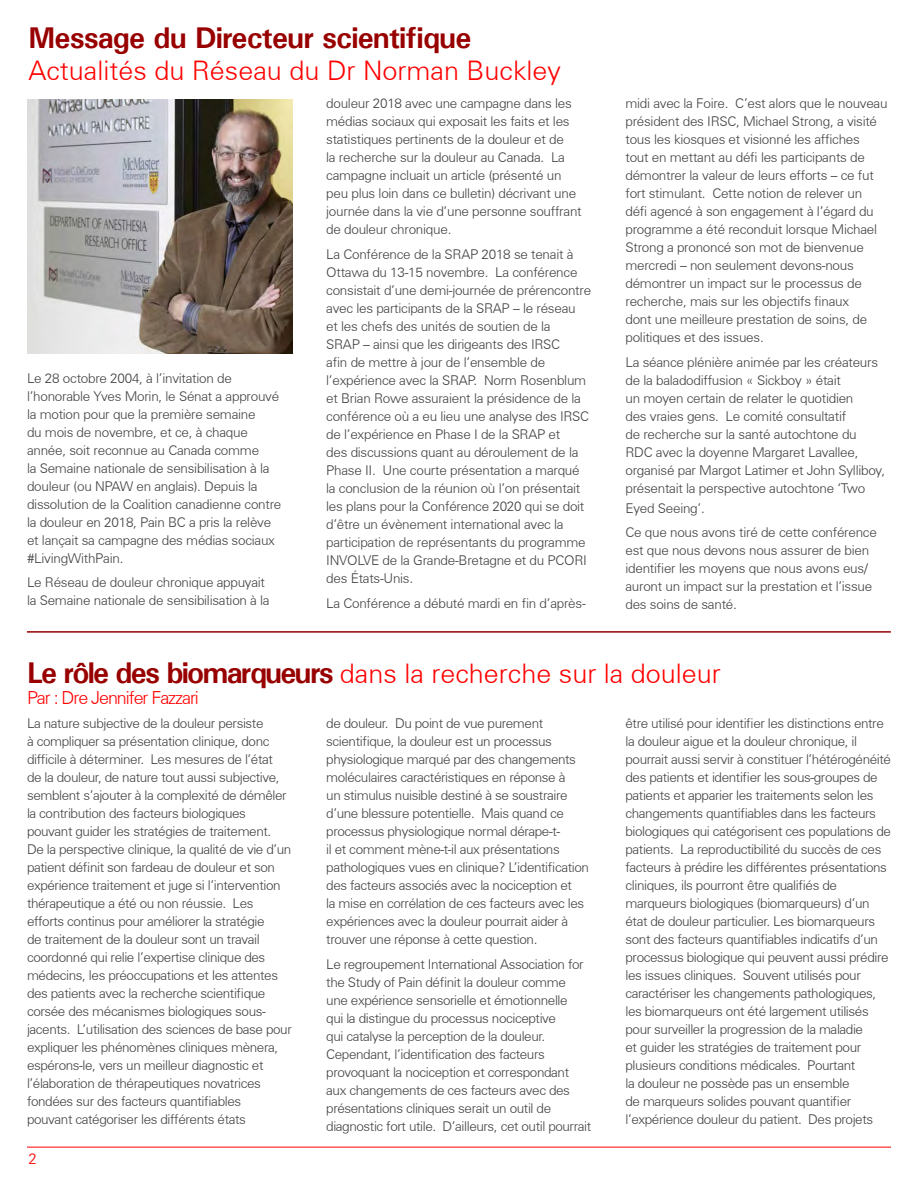
<style>
.page{position:relative;width:918px;height:1188px;background:#fff}
.page>*{position:absolute;margin:0;border:0;box-sizing:border-box;transform-origin:0 0}
.t1{font:700 30px "Univers";letter-spacing:-.03em;color:#980000}
.t2{font:300 27px "Univers";color:#f00}
.t3{font:300 18px "Univers";letter-spacing:-.06em;color:#f00}
.t4{font:300 15px "Univers";color:#f00}
.t5{font:300 13.5px/18px "Univers";letter-spacing:-.03em;color:#414042}
.s1{font-weight:700;font-size:30px;color:#980000}
</style>
<div class="page">
<hr style="left:27px;top:1147px;width:864px;height:1px;background:#f00">
<img style="left:27px;top:99px;width:266px;height:254px">
<hr style="left:27px;top:631px;width:864px;height:2px;background:#980000">
<h1 class="t1" style="left:28px;top:18px;width:445px">Message du Directeur scientifique</h1>
<h2 class="t2" style="left:28px;top:54px;width:534px">Actualités du Réseau du Dr Norman Buckley</h2>
<p class="t5" style="left:27px;top:369px;width:256px">Le 28 octobre 2004, à l’invitation de l’honorable Yves Morin, le Sénat a approuvé la motion pour que la première semaine<br>du mois de novembre, et ce, à chaque année, soit reconnue au Canada comme<br>la Semaine nationale de sensibilisation à la douleur (ou NPAW en anglais). Depuis la dissolution de la Coalition canadienne contre la douleur en 2018, Pain BC a pris la relève et lançait sa campagne des médias sociaux #LivingWithPain.</p>
<p class="t5" style="left:27px;top:574px;width:244px">Le Réseau de douleur chronique appuyait la Semaine nationale de sensibilisation à la</p>
<p class="t5" style="left:326px;top:95px;width:257px">douleur 2018 avec une campagne dans les médias sociaux qui exposait les faits et les statistiques pertinents de la douleur et de<br>la recherche sur la douleur au Canada. La campagne incluait un article (présenté un peu plus loin dans ce bulletin) décrivant une journée dans la vie d’une personne souffrant de douleur chronique.</p>
<p class="t5" style="left:326px;top:245px;width:266px">La Conférence de la SRAP 2018 se tenait à Ottawa du 13-15 novembre. La conférence consistait d’une demi-journée de prérencontre avec les participants de la SRAP – le réseau<br>et les chefs des unités de soutien de la<br>SRAP – ainsi que les dirigeants des IRSC<br>afin de mettre à jour de l’ensemble de l’expérience avec la SRAP. Norm Rosenblum et Brian Rowe assuraient la présidence de la conférence où a eu lieu une analyse des IRSC de l’expérience en Phase I de la SRAP et<br>des discussions quant au déroulement de la Phase II. Une courte présentation a marqué la conclusion de la réunion où l’on présentait les plans pour la Conférence 2020 qui se doit d’être un évènement international avec la participation de représentants du programme INVOLVE de la Grande-Bretagne et du PCORI des États-Unis.</p>
<p class="t5" style="left:326px;top:594px;width:261px">La Conférence a débuté mardi en fin d’après-</p>
<p class="t5" style="left:625px;top:95px;width:264px">midi avec la Foire. C’est alors que le nouveau président des IRSC, Michael Strong, a visité tous les kiosques et visionné les affiches<br>tout en mettant au défi les participants de démontrer la valeur de leurs efforts – ce fut fort stimulant. Cette notion de relever un défi agencé à son engagement à l’égard du programme a été reconduit lorsque Michael Strong a prononcé son mot de bienvenue mercredi – non seulement devons-nous démontrer un impact sur le processus de recherche, mais sur les objectifs finaux<br>dont une meilleure prestation de soins, de politiques et des issues.</p>
<p class="t5" style="left:625px;top:353px;width:261px">La séance plénière animée par les créateurs de la baladodiffusion « Sickboy » était<br>un moyen certain de relater le quotidien<br>des vraies gens. Le comité consultatif<br>de recherche sur la santé autochtone du RDC avec la doyenne Margaret Lavallee, organisé par Margot Latimer et John Sylliboy, présentait la perspective autochtone ‘Two</p>
<p class="t5" style="left:625px;top:495px;width:253px;line-height:24.8px">Eyed Seeing’.<br>Ce que nous avons tiré de cette conférence</p>
<p class="t5" style="left:625px;top:541px;width:248px">est que nous devons nous assurer de bien identifier les moyens que nous avons eus/ auront un impact sur la prestation et l’issue des soins de santé.</p>
<h2 class="t2" style="left:27px;top:657px;width:695px"><span class="s1">Le rôle des biomarqueurs</span> dans la recherche sur la douleur</h2>
<h3 class="t3" style="left:27px;top:686px;width:173px">Par : Dre Jennifer Fazzari</h3>
<p class="t5" style="left:27px;top:715px;width:266px">La nature subjective de la douleur persiste<br>à compliquer sa présentation clinique, donc difficile à déterminer. Les mesures de l’état<br>de la douleur, de nature tout aussi subjective, semblent s’ajouter à la complexité de démêler la contribution des facteurs biologiques pouvant guider les stratégies de traitement.<br>De la perspective clinique, la qualité de vie d’un patient définit son fardeau de douleur et son expérience traitement et juge si l’intervention thérapeutique a été ou non réussie. Les efforts continus pour améliorer la stratégie<br>de traitement de la douleur sont un travail coordonné qui relie l’expertise clinique des médecins, les préoccupations et les attentes des patients avec la recherche scientifique corsée des mécanismes biologiques sous&shy;jacents. L’utilisation des sciences de base pour expliquer les phénomènes cliniques mènera, espérons-le, vers un meilleur diagnostic et l’élaboration de thérapeutiques novatrices fondées sur des facteurs quantifiables<br>pouvant catégoriser les différents états</p>
<p class="t5" style="left:326px;top:714px;width:264px">de douleur. Du point de vue purement scientifique, la douleur est un processus physiologique marqué par des changements moléculaires caractéristiques en réponse à<br>un stimulus nuisible destiné à se soustraire d’une blessure potentielle. Mais quand ce processus physiologique normal dérape-t-<br>il et comment mène-t-il aux présentations pathologiques vues en clinique? L’identification des facteurs associés avec la nociception et<br>la mise en corrélation de ces facteurs avec les expériences avec la douleur pourrait aider à trouver une réponse à cette question.</p>
<p class="t5" style="left:626px;top:714px;width:267px">être utilisé pour identifier les distinctions entre la douleur aigue et la douleur chronique, il pourrait aussi servir à constituer l’hétérogénéité des patients et identifier les sous-groupes de patients et apparier les traitements selon les changements quantifiables dans les facteurs biologiques qui catégorisent ces populations de patients. La reproductibilité du succès de ces facteurs à prédire les différentes présentations cliniques, ils pourront être qualifiés de marqueurs biologiques (biomarqueurs) d’un état de douleur particulier. Les biomarqueurs sont des facteurs quantifiables indicatifs d’un processus biologique qui peuvent aussi prédire les issues cliniques. Souvent utilisés pour caractériser les changements pathologiques, les biomarqueurs ont été largement utilisés pour surveiller la progression de la maladie<br>et guider les stratégies de traitement pour plusieurs conditions médicales. Pourtant<br>la douleur ne possède pas un ensemble<br>de marqueurs solides pouvant quantifier l’expérience douleur du patient. Des projets</p>
<p class="t5" style="left:326px;top:955px;width:267px">Le regroupement International Association for the Study of Pain définit la douleur comme<br>une expérience sensorielle et émotionnelle<br>qui la distingue du processus nociceptive<br>qui catalyse la perception de la douleur.<br>Cependant, l’identification des facteurs provoquant la nociception et correspondant aux changements de ces facteurs avec des présentations cliniques serait un outil de diagnostic fort utile. D’ailleurs, cet outil pourrait</p>
<p class="t4" style="left:28px;top:1149px;width:10px">2</p>
</div>
